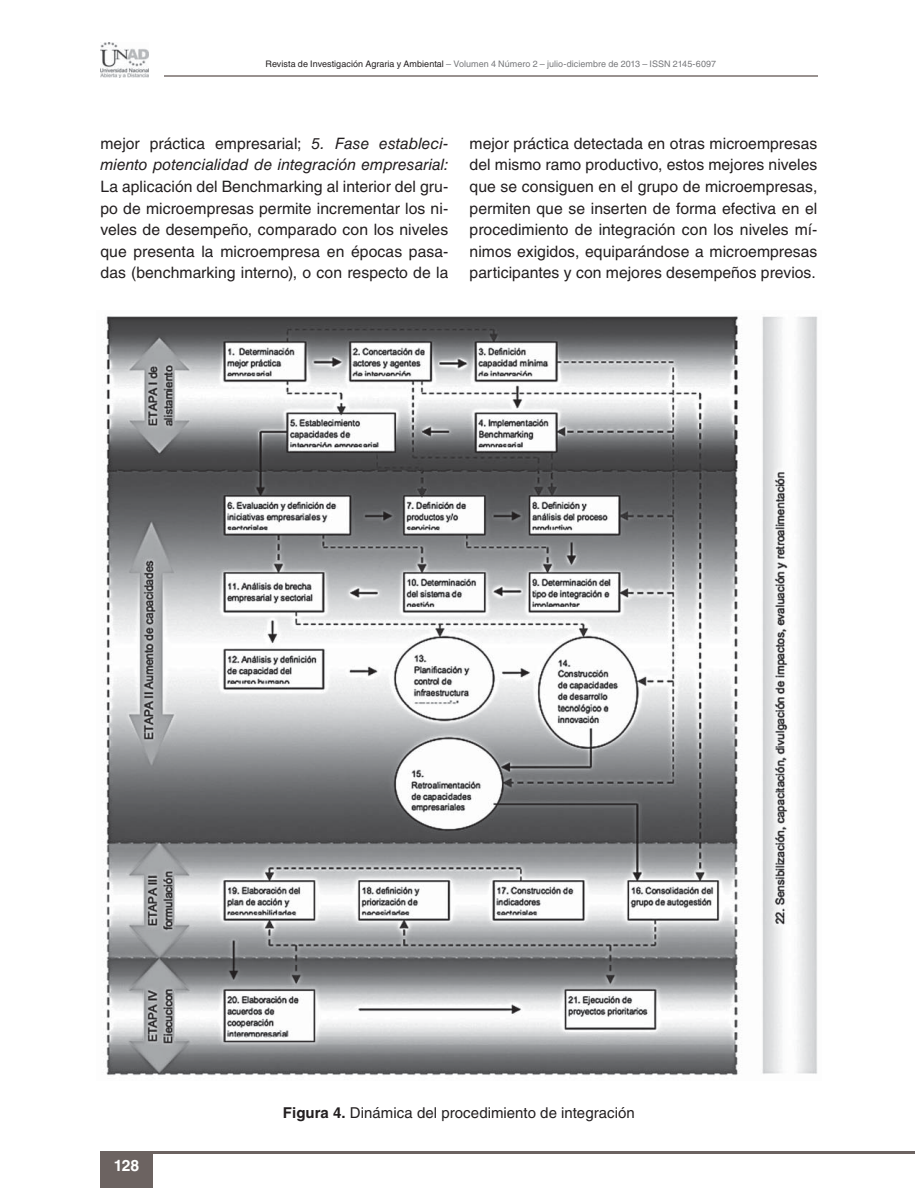
<style>
.page{position:relative;width:918px;height:1188px;background:#fff}
.page>*{position:absolute;margin:0;border:0;box-sizing:border-box;transform-origin:0 0}
.t1{font:15.75px/21.6px "Helvetica LT Std";color:#231f20;text-align:justify}
.t2{font:italic 15.75px/21.6px "Helvetica LT Std";color:#231f20}
.t3{font:700 15.75px "Helvetica LT Std";color:#fff}
.t4{font:15px "Helvetica LT Std";color:#231f20}
.t5{font:9px "Helvetica LT Std";letter-spacing:.005em;color:#77787b}
.s1{color:#231f20}
.s2{font-style:normal}
.s3{font-weight:700}
</style>
<div class="page">
<hr style="left:164px;top:76px;width:654px;height:1px;background:#999290">
<img style="left:100px;top:42px;width:48px;height:36px">
<img style="left:106px;top:316px;width:711px;height:760px">
<div style="left:100px;top:1152px;width:53px;height:36px;background:#6c6361"></div>
<hr style="left:100px;top:1152px;width:815px;height:2px;background:#6c6361">
<p class="t5" style="left:266px;top:61px;width:452px"><span class="s1">Revista de Investigación Agraria y Ambiental</span> – Volumen 4 Número 2 – julio-diciembre de 2013 – ISSN 2145-6097</p>
<p class="t2" style="left:100px;top:134px;width:349px"><span class="s2">mejor práctica empresarial;</span> 5. Fase estableci&shy;miento potencialidad de integración empresarial:</p>
<p class="t1" style="left:100px;top:177px;width:349px">La aplicación del Benchmarking al interior del gru&shy;po de microempresas permite incrementar los ni&shy;veles de desempeño, comparado con los niveles que presenta la microempresa en épocas pasa&shy;das (benchmarking interno), o con respecto de la</p>
<p class="t1" style="left:470px;top:134px;width:349px">mejor práctica detectada en otras microempresas del mismo ramo productivo, estos mejores niveles que se consiguen en el grupo de microempresas, permiten que se inserten de forma efectiva en el procedimiento de integración con los niveles mí&shy;nimos exigidos, equiparándose a microempresas participantes y con mejores desempeños previos.</p>
<p class="t3" style="left:114px;top:1159px;width:27px">128</p>
<p class="t4" style="left:283px;top:1107px;width:353px"><span class="s3">Figura 4.</span> Dinámica del procedimiento de integración</p>
</div>
